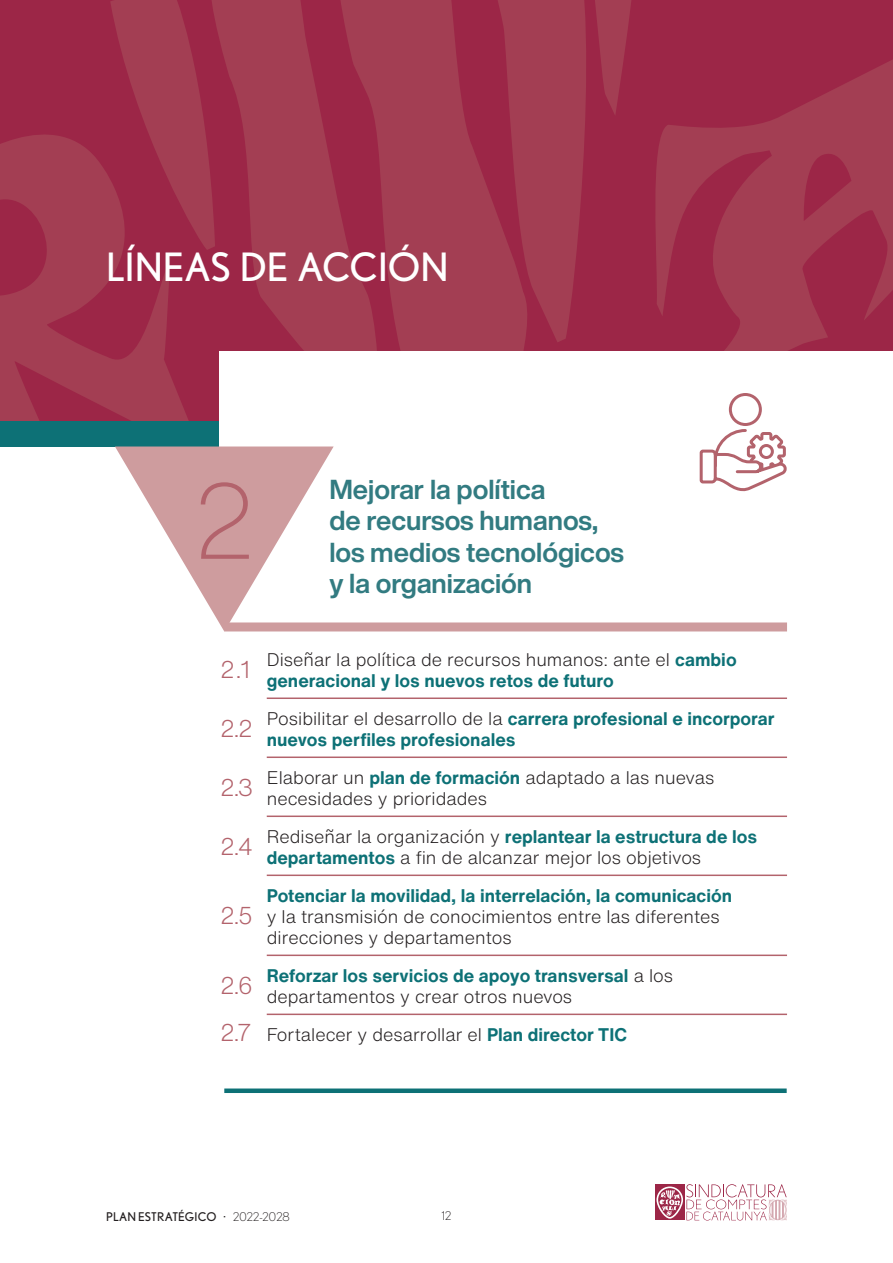
<style>
.page{position:relative;width:893px;height:1263px;background:#fff}
.page>*{position:absolute;margin:0;border:0;box-sizing:border-box;transform-origin:0 0}
.t1{font:200 105px "Helvetica Now Display";color:#b3636c}
.t2{font:39px "Nobel";color:#fff}
.t3{font:700 27px/31.5px "Helvetica Now Display";color:#327b81}
.t4{font:300 24px "Helvetica Now Text";color:#b3636c}
.t5{font:300 18px/21px "Helvetica Now Text";color:#231f20}
.t6{font:700 18px/21px "Helvetica Now Text";color:#0d7176}
.t7{font:12px "Nobel";letter-spacing:.01em;color:#231f20}
.t8{font:300 12px "Nobel";color:#231f20}
.s1{font-weight:700;color:#0d7176}
.s2{font-weight:300;color:#231f20}
.s3{font-size:24px;color:#b3636c}
.s4{font-weight:300}
</style>
<div class="page">
<div style="left:655px;top:1184px;width:30px;height:36px;background:#9c2647"></div>
<div style="left:656px;top:1186px;width:27px;height:33px;border:2px solid #fff;border-radius:12px"></div>
<svg style="left:686px;top:1184px;width:101px;height:36px"></svg>
<svg style="left:659px;top:1190px;width:21px;height:26px"></svg>
<div style="left:0;top:0;width:893px;height:421px;background:#9c2647"></div>
<svg style="left:110px;top:0;width:97px;height:249px"></svg>
<svg style="left:207px;top:0;width:124px;height:417px;fill:#a33e53"></svg>
<svg style="left:331px;top:0;width:194px;height:351px;fill:#a33e53"></svg>
<svg style="left:461px;top:0;width:124px;height:342px;fill:#a33e53"></svg>
<svg style="left:579px;top:0;width:52px;height:116px"></svg>
<svg style="left:0;top:98px;width:204px;height:323px;fill:#a33e53"></svg>
<svg style="left:655px;top:60px;width:238px;height:291px"></svg>
<div style="left:0;top:421px;width:893px;height:25px;background:#0d7176"></div>
<div style="left:220px;top:351px;width:673px;height:742px;background:#fff"></div>
<svg style="left:115px;top:446px;width:219px;height:185px"></svg>
<div style="left:224px;top:1088px;width:563px;height:5px;background:#0d7176"></div>
<svg style="left:699px;top:393px;width:88px;height:99px"></svg>
<div style="left:224px;top:622px;width:563px;height:9px;background:#ce9c9e"></div>
<hr style="left:267px;top:697px;width:520px;height:2px;background:#b3636c">
<hr style="left:267px;top:756px;width:520px;height:2px;background:#b3636c">
<hr style="left:267px;top:815px;width:520px;height:2px;background:#b3636c">
<hr style="left:267px;top:874px;width:520px;height:2px;background:#b3636c">
<hr style="left:267px;top:954px;width:520px;height:2px;background:#b3636c">
<hr style="left:267px;top:1013px;width:520px;height:2px;background:#b3636c">
<h2 class="t2" style="left:106px;top:245px;width:344px">LÍNEAS DE ACCIÓN</h2>
<h1 class="t1" style="left:196px;top:451px;width:58px">2</h1>
<h3 class="t3" style="left:329px;top:473px;width:296px">Mejorar la política<br>de recursos humanos, los medios tecnológicos y la organización</h3>
<h3 class="t4" style="left:220px;top:651px;width:33px">2.1</h3>
<p class="t5" style="left:267px;top:648px;width:471px">Diseñar la política de recursos humanos: ante el <span class="s1">cambio generacional y los nuevos retos de futuro</span></p>
<h3 class="t4" style="left:220px;top:710px;width:35px">2.2</h3>
<p class="t6" style="left:267px;top:707px;width:509px"><span class="s2">Posibilitar el desarrollo de la</span> carrera profesional e incorporar nuevos perfiles profesionales</p>
<h3 class="t4" style="left:220px;top:769px;width:35px">2.3</h3>
<p class="t5" style="left:267px;top:766px;width:449px">Elaborar un <span class="s1">plan de formación</span> adaptado a las nuevas necesidades y prioridades</p>
<h3 class="t4" style="left:220px;top:828px;width:35px">2.4</h3>
<p class="t5" style="left:267px;top:825px;width:492px">Rediseñar la organización y <span class="s1">replantear la estructura de los departamentos</span> a fin de alcanzar mejor los objetivos</p>
<h3 class="t4" style="left:220px;top:897px;width:35px">2.5</h3>
<p class="t6" style="left:267px;top:884px;width:467px">Potenciar la movilidad, la interrelación, la comunicación</p>
<p class="t5" style="left:267px;top:905px;width:454px">y la transmisión de conocimientos entre las diferentes direcciones y departamentos</p>
<h3 class="t4" style="left:220px;top:967px;width:35px">2.6</h3>
<p class="t6" style="left:267px;top:964px;width:408px">Reforzar los servicios de apoyo transversal <span class="s2">a los departamentos y crear otros nuevos</span></p>
<p class="t5" style="left:220px;top:1023px;width:408px"><span class="s3">2.7</span> Fortalecer y desarrollar el <span class="s1">Plan director TIC</span></p>
<p class="t7" style="left:106px;top:1209px;width:185px">PLAN ESTRATÉGICO · <span class="s4">2022-2028</span></p>
<p class="t8" style="left:442px;top:1208px;width:11px">12</p>
</div>
